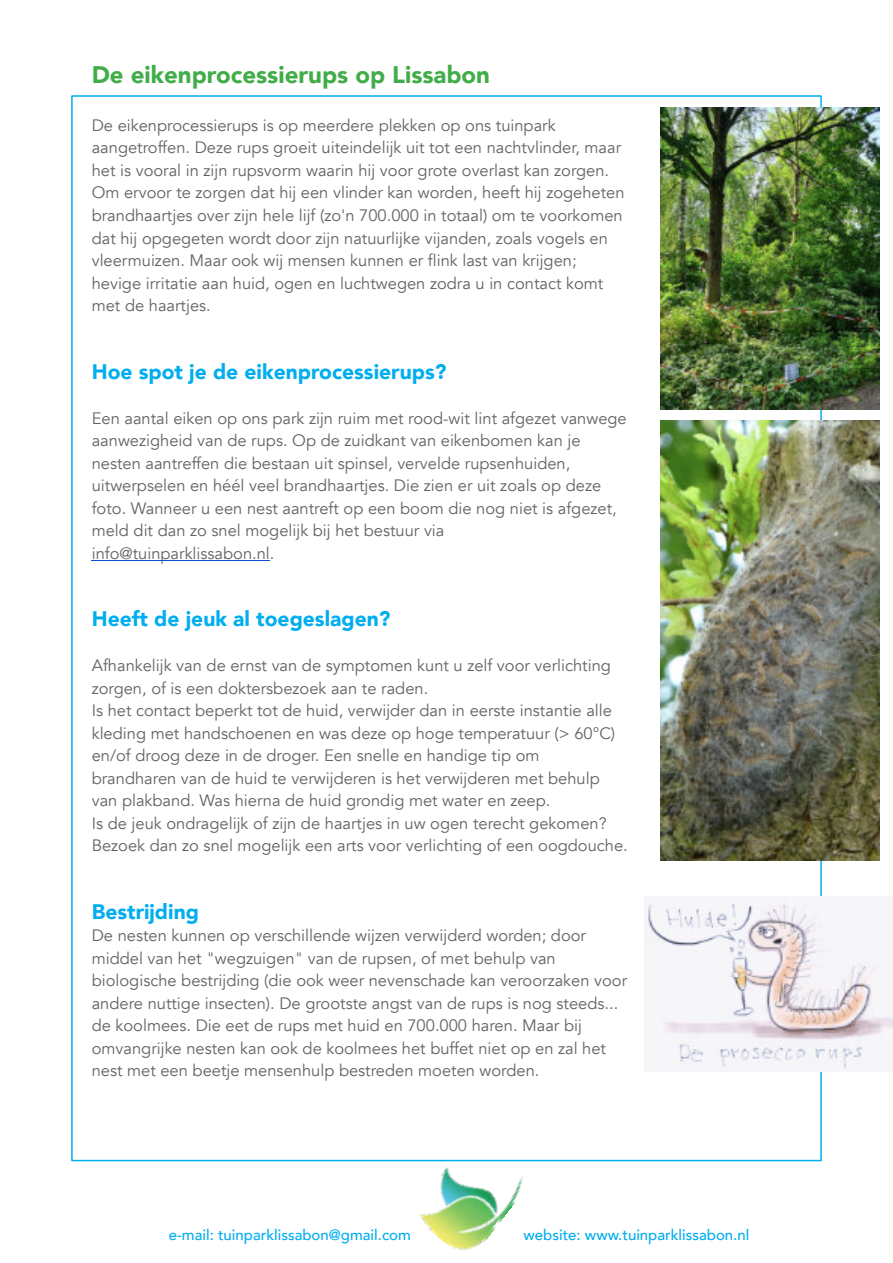
<style>
.page{position:relative;width:893px;height:1263px;background:#fff}
.page>*{position:absolute;margin:0;border:0;box-sizing:border-box;transform-origin:0 0}
.t1{font:900 24px "Avenir";color:#41ad49}
.t2{font:900 21px "Avenir";color:#00aeef}
.t3{font:16.5px/22.5px "Avenir";color:#626366}
.t4{font:500 15px "Avenir";color:#00aeef}
</style>
<div class="page">
<img style="left:411px;top:1161px;width:119px;height:89px">
<hr style="left:92px;top:560px;width:178px;height:1px;background:#0950d0">
<img style="left:660px;top:107px;width:220px;height:302px">
<img style="left:660px;top:421px;width:220px;height:439px">
<img style="left:644px;top:896px;width:249px;height:176px">
<h1 class="t1" style="left:92px;top:59px;width:400px">De eikenprocessierups op Lissabon</h1>
<p class="t3" style="left:92px;top:114px;width:534px">De eikenprocessierups is op meerdere plekken op ons tuinpark aangetroffen. Deze rups groeit uiteindelĳk uit tot een nachtvlinder, maar het is vooral in zĳn rupsvorm waarin hĳ voor grote overlast kan zorgen.<br>Om ervoor te zorgen dat hĳ een vlinder kan worden, heeft hĳ zogeheten brandhaartjes over zĳn hele lĳf (zo'n 700.000 in totaal) om te voorkomen dat hĳ opgegeten wordt door zĳn natuurlĳke vĳanden, zoals vogels en vleermuizen. Maar ook wĳ mensen kunnen er flink last van krĳgen; hevige irritatie aan huid, ogen en luchtwegen zodra u in contact komt met de haartjes.</p>
<p class="t2" style="left:92px;top:357px;width:356px">Hoe spot je de eikenprocessierups?</p>
<p class="t3" style="left:92px;top:407px;width:537px">Een aantal eiken op ons park zĳn ruim met rood-wit lint afgezet vanwege aanwezigheid van de rups. Op de zuidkant van eikenbomen kan je nesten aantreffen die bestaan uit spinsel, vervelde rupsenhuiden, uitwerpselen en héél veel brandhaartjes. Die zien er uit zoals op deze foto. Wanneer u een nest aantreft op een boom die nog niet is afgezet, meld dit dan zo snel mogelĳk bĳ het bestuur via info@tuinparklissabon.nl.</p>
<p class="t2" style="left:92px;top:605px;width:300px">Heeft de jeuk al toegeslagen?</p>
<p class="t3" style="left:92px;top:654px;width:538px">Afhankelĳk van de ernst van de symptomen kunt u zelf voor verlichting zorgen, of is een doktersbezoek aan te raden.<br>Is het contact beperkt tot de huid, verwĳder dan in eerste instantie alle kleding met handschoenen en was deze op hoge temperatuur (&gt; 60°C) en/of droog deze in de droger. Een snelle en handige tip om brandharen van de huid te verwĳderen is het verwĳderen met behulp van plakband. Was hierna de huid grondig met water en zeep.<br>Is de jeuk ondragelĳk of zĳn de haartjes in uw ogen terecht gekomen?<br>Bezoek dan zo snel mogelĳk een arts voor verlichting of een oogdouche.</p>
<p class="t2" style="left:92px;top:897px;width:109px">Bestrĳding</p>
<p class="t3" style="left:92px;top:924px;width:537px">De nesten kunnen op verschillende wĳzen verwĳderd worden; door middel van het "wegzuigen" van de rupsen, of met behulp van biologische bestrĳding (die ook weer nevenschade kan veroorzaken voor andere nuttige insecten). De grootste angst van de rups is nog steeds... de koolmees. Die eet de rups met huid en 700.000 haren. Maar bĳ omvangrĳke nesten kan ook de koolmees het buffet niet op en zal het nest met een beetje mensenhulp bestreden moeten worden.</p>
<p class="t4" style="left:169px;top:1224px;width:244px">e-mail: tuinparklissabon@gmail.com</p>
<p class="t4" style="left:524px;top:1224px;width:227px">website: www.tuinparklissabon.nl</p>
</div>
